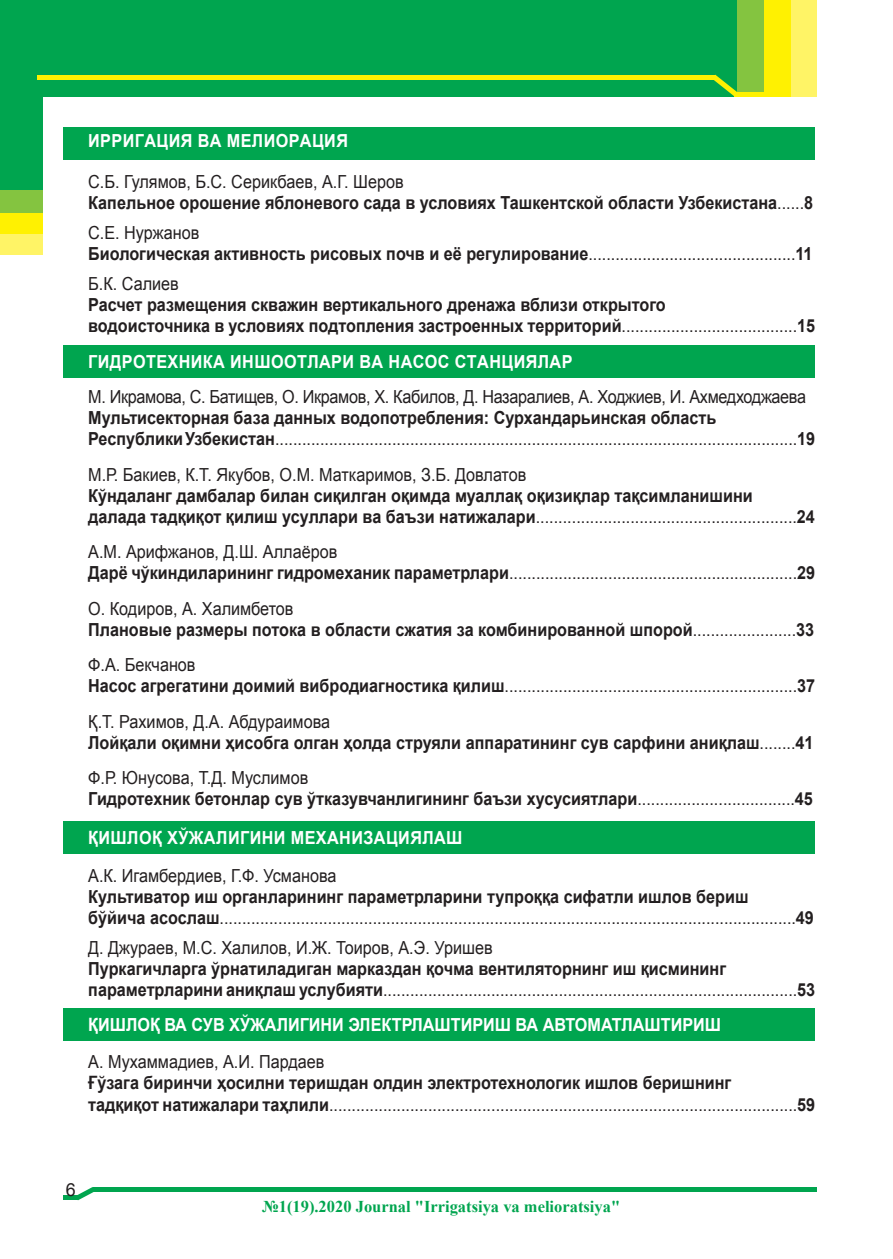
<style>
.page{position:relative;width:893px;height:1259px;background:#fff}
.page>*{position:absolute;margin:0;border:0;box-sizing:border-box;transform-origin:0 0}
.OSN{font:18px "Arial";color:#231f20;scale:.9 1}
.OSN-2{font:700 18px/30px "Arial";color:#231f20;scale:.9 1}
.OSN-3{font:700 18px "Arial";letter-spacing:.025em;color:#fff;scale:.9 1}
.OSN-4{font:18px "Arial";letter-spacing:-.02em;color:#231f20;scale:.9 1}
.OSN-5{font:700 18px "Arial";color:#fff;scale:.9 1}
.OSN-6{font:18px "Arial";color:#231f20}
.t1{font:700 16.5px "Times New Roman";color:#00a54f}
.s1{font-weight:400}
.s2{font-weight:700}
</style>
<div class="page">
<div style="left:64px;top:345px;width:751px;height:32px;background:#00a54f"></div>
<div style="left:64px;top:127px;width:751px;height:32px;background:#00a54f"></div>
<div style="left:64px;top:821px;width:751px;height:32px;background:#00a54f"></div>
<div style="left:64px;top:1008px;width:751px;height:33px;background:#00a54f"></div>
<div style="left:388px;top:1px;width:428px;height:96px;background:#fff466"></div>
<div style="left:358px;top:1px;width:432px;height:96px;background:#fff101"></div>
<div style="left:177px;top:1px;width:586px;height:96px;background:#84c440"></div>
<div style="left:0;top:1px;width:737px;height:96px;background:#00a54f"></div>
<div style="left:0;top:160px;width:42px;height:95px;background:#fff466"></div>
<div style="left:0;top:160px;width:42px;height:73px;background:#fff101"></div>
<div style="left:0;top:160px;width:42px;height:53px;background:#84c440"></div>
<div style="left:0;top:95px;width:42px;height:95px;background:#00a54f"></div>
<hr style="left:37px;top:75px;width:678px;height:4px;background:#fff101">
<div style="left:735px;top:92px;width:29px;height:5px;background:#fff101"></div>
<svg style="left:712px;top:75px;width:25px;height:22px"></svg>
<hr style="left:93px;top:1187px;width:723px;height:4px;background:#00a54f">
<div style="left:64px;top:1195px;width:14px;height:5px;background:#00a54f"></div>
<svg style="left:77px;top:1187px;width:18px;height:13px"></svg>
<p class="OSN-3" style="left:88px;top:128px;width:290px">ИРРИГАЦИЯ ВА МЕЛИОРАЦИЯ</p>
<p class="OSN" style="left:88px;top:169px;width:352px">С.Б. Гулямов, Б.С. Серикбаев, А.Г. Шеров</p>
<p class="OSN-2" style="left:88px;top:187px;width:807px">Капельное орошение яблоневого сада в условиях Ташкентской области Узбекистана<span class="s1">......</span>8<br><span class="s1">С.Е. Нуржанов</span></p>
<p class="OSN-2" style="left:88px;top:238px;width:806px">Биологическая активность рисовых почв и её регулирование<span class="s1">..............................................</span>11</p>
<p class="OSN" style="left:88px;top:271px;width:102px">Б.К. Салиев</p>
<p class="OSN-2" style="left:88px;top:289px;width:643px">Расчет размещения скважин вертикального дренажа вблизи открытого</p>
<p class="OSN-2" style="left:88px;top:310px;width:809px">водоисточника в условиях подтопления застроенных территорий<span class="s1">.......................................</span>15</p>
<p class="OSN-3" style="left:88px;top:349px;width:540px">ГИДРОТЕХНИКА ИНШООТЛАРИ ВА НАСОС СТАНЦИЯЛАР</p>
<p class="OSN-4" style="left:88px;top:384px;width:799px">М. Икрамова, С. Батищев, О. Икрамов, Х. Кабилов, Д. Назаралиев, А. Ходжиев, И. Ахмедходжаева</p>
<p class="OSN-2" style="left:88px;top:403px;width:699px">Мультисекторная база данных водопотребления: Сурхандарьинская область</p>
<p class="OSN" style="left:88px;top:426px;width:809px"><span class="s2">Республики Узбекистан</span>....................................................................................................................<span class="s2">19</span></p>
<p class="OSN" style="left:88px;top:462px;width:488px">М.Р. Бакиев, К.Т. Якубов, О.М. Маткаримов, З.Б. Довлатов</p>
<p class="OSN-2" style="left:88px;top:480px;width:740px">Кўндаланг дамбалар билан сиқилган оқимда муаллақ оқизиқлар тақсимланишини</p>
<p class="OSN" style="left:88px;top:504px;width:809px"><span class="s2">далада тадқиқот қилиш усуллари ва баъзи натижалари</span>..........................................................<span class="s2">24</span></p>
<p class="OSN" style="left:88px;top:539px;width:278px">А.М. Арифжанов, Д.Ш. Аллаёров</p>
<p class="OSN" style="left:88px;top:560px;width:809px"><span class="s2">Дарё чўкиндиларининг гидромеханик параметрлари</span>................................................................<span class="s2">29</span></p>
<p class="OSN" style="left:88px;top:596px;width:230px">О. Кодиров, А. Халимбетов</p>
<p class="OSN-2" style="left:88px;top:614px;width:808px">Плановые размеры потока в области сжатия за комбинированной шпорой<span class="s1">.......................</span>33</p>
<p class="OSN" style="left:88px;top:652px;width:121px">Ф.А. Бекчанов</p>
<p class="OSN" style="left:88px;top:673px;width:809px"><span class="s2">Насос агрегатини доимий вибродиагностика қилиш</span>.................................................................<span class="s2">37</span></p>
<p class="OSN" style="left:88px;top:709px;width:270px">Қ.Т. Рахимов, Д.А. Абдураимова</p>
<p class="OSN-2" style="left:88px;top:728px;width:807px">Лойқали оқимни ҳисобга олган ҳолда струяли аппаратининг сув сарфини аниқлаш<span class="s1">........</span>41</p>
<p class="OSN" style="left:88px;top:765px;width:246px">Ф.Р. Юнусова, Т.Д. Муслимов</p>
<p class="OSN-2" style="left:88px;top:784px;width:807px">Гидротехник бетонлар сув ўтказувчанлигининг баъзи хусусиятлари<span class="s1">...................................</span>45</p>
<p class="OSN-3" style="left:88px;top:825px;width:417px">ҚИШЛОҚ ХЎЖАЛИГИНИ МЕХАНИЗАЦИЯЛАШ</p>
<p class="OSN" style="left:88px;top:863px;width:277px">А.К. Игамбердиев, Г.Ф. Усмaнова</p>
<p class="OSN-2" style="left:88px;top:882px;width:735px">Культиватор иш органларининг параметрларини тупроққа сифатли ишлов бериш</p>
<p class="OSN" style="left:88px;top:905px;width:808px"><span class="s2">бўйича асослаш</span>................................................................................................................................<span class="s2">49</span></p>
<p class="OSN" style="left:88px;top:935px;width:451px">Д. Джураев, М.С. Халилов, И.Ж. Тоиров, А.Э. Уришев</p>
<p class="OSN-2" style="left:88px;top:954px;width:710px">Пуркагичларга ўрнатиладиган марказдан қочма вентиляторнинг иш қисмининг</p>
<p class="OSN" style="left:88px;top:977px;width:809px"><span class="s2">параметрларини аниқлаш услубияти</span>............................................................................................<span class="s2">53</span></p>
<p class="OSN-5" style="left:88px;top:1012px;width:705px">ҚИШЛОҚ ВА СУВ ХЎЖАЛИГИНИ ЭЛЕКТРЛАШТИРИШ ВА АВТОМАТЛАШТИРИШ</p>
<p class="OSN" style="left:88px;top:1049px;width:264px">А. Мухаммадиев, А.И. Пардаев</p>
<p class="OSN-2" style="left:88px;top:1068px;width:716px">Ғўзага биринчи ҳосилни теришдан олдин электротехнологик ишлов беришнинг</p>
<p class="OSN" style="left:88px;top:1091px;width:809px"><span class="s2">тадқиқот натижалари таҳлили</span>........................................................................................................<span class="s2">59</span></p>
<p class="OSN-6" style="left:66px;top:1177px;width:12px">6</p>
<p class="t1" style="left:262px;top:1194px;width:360px">№1(19).2020 Journal "Irrigatsiya va melioratsiya"</p>
</div>
